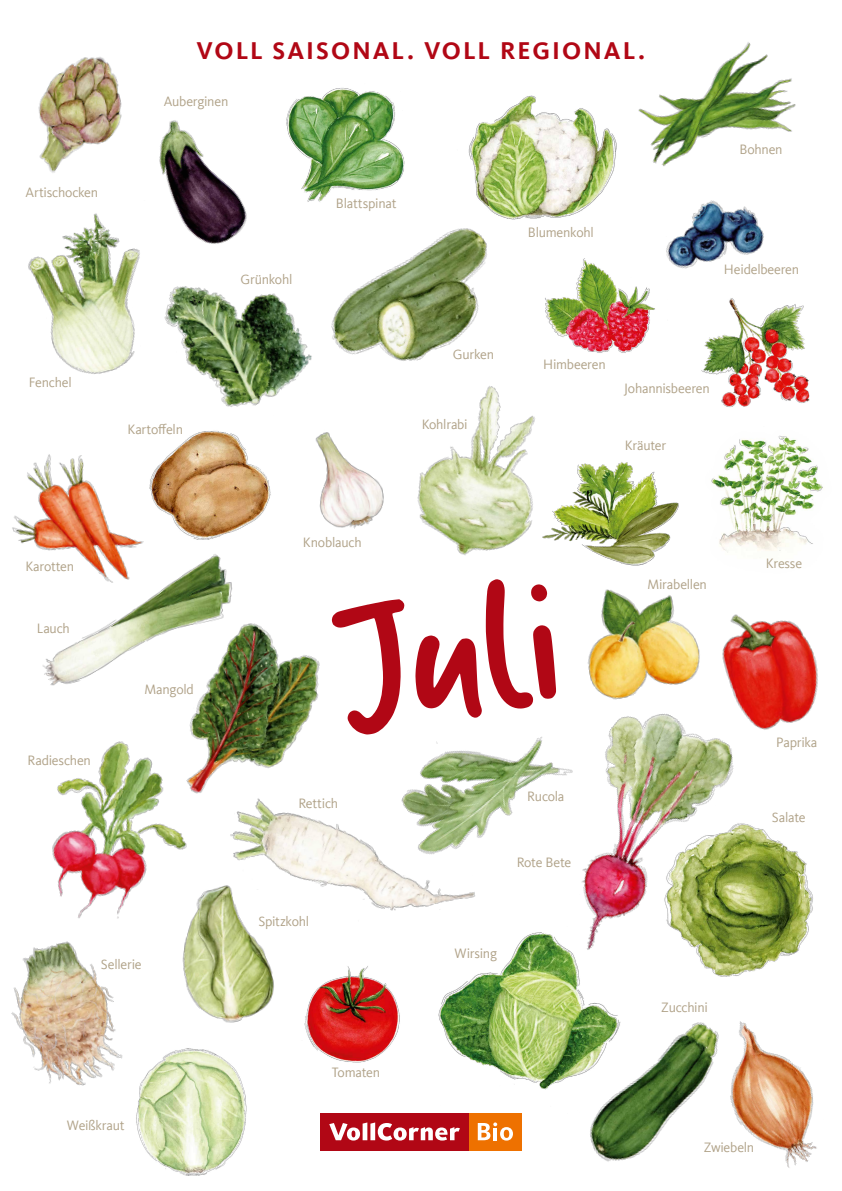
<style>
.page{position:relative;width:842px;height:1191px;background:#fff}
.page>*{position:absolute;margin:0;border:0;box-sizing:border-box;transform-origin:0 0}
.t1{font:200px "Twinkle Dream";color:#b10715}
.t2{font:700 25px "Kievit Offc";letter-spacing:.08em;color:#b10715}
.t3{font:14px "Kievit Offc";letter-spacing:-.015em;color:#b0a288}
</style>
<div class="page">
<img style="left:438px;top:959px;width:144px;height:131px">
<img style="left:703px;top:834px;width:110px;height:143px">
<img style="left:551px;top:462px;width:128px;height:104px">
<img style="left:286px;top:88px;width:119px;height:114px">
<img style="left:343px;top:230px;width:144px;height:131px">
<img style="left:711px;top:435px;width:112px;height:118px">
<img style="left:230px;top:804px;width:254px;height:157px">
<img style="left:730px;top:1021px;width:87px;height:147px">
<img style="left:383px;top:741px;width:128px;height:118px">
<img style="left:52px;top:741px;width:135px;height:175px">
<img style="left:417px;top:386px;width:134px;height:169px">
<div style="left:320px;top:1113px;width:149px;height:38px;background:#b10715"></div>
<div style="left:469px;top:1113px;width:53px;height:38px;background:#ee7100"></div>
<svg style="left:478px;top:1122px;width:35px;height:18px"></svg>
<hr style="left:493px;top:1128px;width:4px;height:12px;background:#fff">
<svg style="left:329px;top:1122px;width:131px;height:18px"></svg>
<img style="left:304px;top:966px;width:96px;height:97px">
<img style="left:455px;top:95px;width:162px;height:136px">
<img style="left:28px;top:213px;width:104px;height:161px">
<img style="left:666px;top:200px;width:98px;height:69px">
<img style="left:545px;top:250px;width:124px;height:103px">
<img style="left:701px;top:298px;width:109px;height:109px">
<img style="left:42px;top:554px;width:191px;height:132px">
<img style="left:547px;top:995px;width:172px;height:167px">
<img style="left:511px;top:713px;width:256px;height:251px">
<img style="left:587px;top:589px;width:113px;height:111px">
<img style="left:114px;top:120px;width:133px;height:151px">
<img style="left:638px;top:42px;width:158px;height:124px">
<img style="left:12px;top:454px;width:149px;height:154px">
<img style="left:142px;top:446px;width:129px;height:102px">
<img style="left:319px;top:446px;width:65px;height:83px">
<img style="left:700px;top:614px;width:118px;height:134px">
<img style="left:38px;top:57px;width:90px;height:120px">
<img style="left:157px;top:867px;width:138px;height:156px">
<img style="left:153px;top:606px;width:167px;height:198px">
<img style="left:11px;top:916px;width:112px;height:170px">
<img style="left:132px;top:245px;width:211px;height:201px">
<img style="left:136px;top:1048px;width:111px;height:127px">
<h2 class="t2" style="left:197px;top:36px;width:450px">VOLL SAISONAL. VOLL REGIONAL.</h2>
<p class="t3" style="left:26px;top:185px;width:74px">Artischocken</p>
<p class="t3" style="left:164px;top:94px;width:66px">Auberginen</p>
<p class="t3" style="left:240px;top:271px;width:53px">Grünkohl</p>
<p class="t3" style="left:29px;top:375px;width:45px">Fenchel</p>
<p class="t3" style="left:128px;top:421px;width:57px">Kartoffeln</p>
<p class="t3" style="left:336px;top:196px;width:62px">Blattspinat</p>
<p class="t3" style="left:453px;top:347px;width:43px">Gurken</p>
<p class="t3" style="left:422px;top:416px;width:48px">Kohlrabi</p>
<p class="t3" style="left:528px;top:225px;width:67px">Blumenkohl</p>
<p class="t3" style="left:739px;top:141px;width:45px">Bohnen</p>
<p class="t3" style="left:724px;top:261px;width:77px">Heidelbeeren</p>
<p class="t3" style="left:543px;top:356px;width:64px">Himbeeren</p>
<p class="t3" style="left:624px;top:380px;width:87px">Johannisbeeren</p>
<p class="t3" style="left:625px;top:438px;width:43px">Kräuter</p>
<p class="t3" style="left:26px;top:558px;width:50px">Karotten</p>
<p class="t3" style="left:37px;top:620px;width:35px">Lauch</p>
<p class="t3" style="left:28px;top:752px;width:65px">Radieschen</p>
<p class="t3" style="left:145px;top:682px;width:51px">Mangold</p>
<p class="t3" style="left:101px;top:956px;width:42px">Sellerie</p>
<p class="t3" style="left:67px;top:1117px;width:59px">Weißkraut</p>
<p class="t3" style="left:303px;top:535px;width:60px">Knoblauch</p>
<h1 class="t1" style="left:320px;top:547px;width:227px;rotate:-6deg">Juli</h1>
<p class="t3" style="left:298px;top:795px;width:41px">Rettich</p>
<p class="t3" style="left:258px;top:913px;width:52px">Spitzkohl</p>
<p class="t3" style="left:332px;top:1064px;width:50px">Tomaten</p>
<p class="t3" style="left:527px;top:788px;width:39px">Rucola</p>
<p class="t3" style="left:517px;top:854px;width:56px">Rote Bete</p>
<p class="t3" style="left:455px;top:945px;width:44px">Wirsing</p>
<p class="t3" style="left:647px;top:576px;width:61px">Mirabellen</p>
<p class="t3" style="left:766px;top:555px;width:38px">Kresse</p>
<p class="t3" style="left:776px;top:734px;width:43px">Paprika</p>
<p class="t3" style="left:772px;top:809px;width:35px">Salate</p>
<p class="t3" style="left:661px;top:999px;width:48px">Zucchini</p>
<p class="t3" style="left:704px;top:1139px;width:52px">Zwiebeln</p>
</div>
